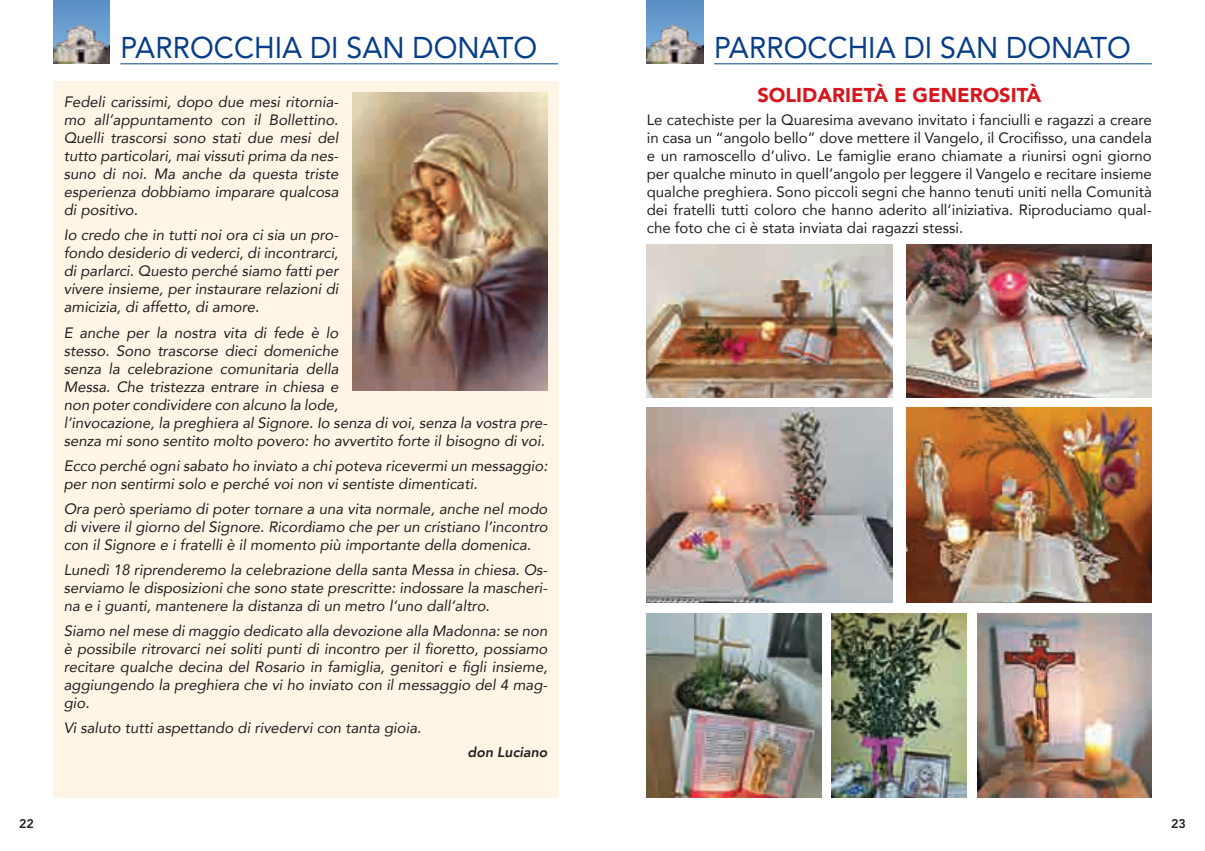
<style>
.page{position:relative;width:1205px;height:851px;background:#fff}
.page>*{position:absolute;margin:0;border:0;box-sizing:border-box;transform-origin:0 0}
.t1{font:30px "Avenir";color:#083e89;scale:.95 1}
.t2{font:900 20px "Avenir";color:#d7171f}
.t3{font:italic 15px/18px "Avenir";color:#231f20;text-align:justify}
.t4{font:15px/18px "Avenir";color:#231f20;text-align:justify}
.t5{font:italic 800 14.12px "Avenir";color:#231f20}
.t6{font:800 12.5px "Avenir";color:#231f20}
</style>
<div class="page">
<div style="left:53px;top:81px;width:505px;height:716px;background:#fef5e7"></div>
<div style="left:53px;top:0;width:57px;height:64px;background:#6194c9"></div>
<img style="left:53px;top:22px;width:57px;height:42px">
<hr style="left:120px;top:63px;width:438px;height:1px;background:#083e89">
<img style="left:353px;top:92px;width:194px;height:298px">
<div style="left:647px;top:0;width:56px;height:64px;background:#6194c9"></div>
<img style="left:647px;top:22px;width:56px;height:42px">
<hr style="left:714px;top:63px;width:438px;height:1px;background:#083e89">
<img style="left:647px;top:244px;width:245px;height:153px">
<img style="left:906px;top:244px;width:246px;height:153px">
<img style="left:647px;top:407px;width:245px;height:195px">
<img style="left:906px;top:407px;width:246px;height:195px">
<img style="left:647px;top:613px;width:174px;height:184px">
<img style="left:832px;top:613px;width:134px;height:184px">
<img style="left:977px;top:613px;width:175px;height:184px">
<h1 class="t1" style="left:120px;top:24px;width:440px">PARROCCHIA DI SAN DONATO</h1>
<h1 class="t1" style="left:714px;top:24px;width:440px">PARROCCHIA DI SAN DONATO</h1>
<p class="t3" style="left:64px;top:93px;width:276px">Fedeli carissimi, dopo due mesi ritornia&shy;mo all’appuntamento con il Bollettino.<br>Quelli trascorsi sono stati due mesi del tutto particolari, mai vissuti prima da nes&shy;suno di noi. Ma anche da questa triste esperienza dobbiamo imparare qualcosa di positivo.</p>
<p class="t3" style="left:64px;top:226px;width:276px">Io credo che in tutti noi ora ci sia un pro&shy;fondo desiderio di vederci, di incontrarci, di parlarci. Questo perché siamo fatti per vivere insieme, per instaurare relazioni di amicizia, di affetto, di amore.</p>
<p class="t3" style="left:64px;top:323px;width:485px;text-align:left">E anche per la nostra vita di fede è lo<br>stesso. Sono trascorse dieci domeniche<br>senza la celebrazione comunitaria della<br>Messa. Che tristezza entrare in chiesa e<br>non poter condividere con alcuno la lode,<br>l’invocazione, la preghiera al Signore. Io senza di voi, senza la vostra pre&shy;senza mi sono sentito molto povero: ho avvertito forte il bisogno di voi.</p>
<p class="t3" style="left:64px;top:456px;width:485px">Ecco perché ogni sabato ho inviato a chi poteva ricevermi un messaggio: per non sentirmi solo e perché voi non vi sentiste dimenticati.</p>
<p class="t3" style="left:64px;top:499px;width:485px">Ora però speriamo di poter tornare a una vita normale, anche nel modo di vivere il giorno del Signore. Ricordiamo che per un cristiano l’incontro con il Signore e i fratelli è il momento più importante della domenica.</p>
<p class="t3" style="left:64px;top:560px;width:485px">Lunedì 18 riprenderemo la celebrazione della santa Messa in chiesa. Os&shy;serviamo le disposizioni che sono state prescritte: indossare la mascheri&shy;na e i guanti, mantenere la distanza di un metro l’uno dall’altro.</p>
<p class="t3" style="left:64px;top:621px;width:485px">Siamo nel mese di maggio dedicato alla devozione alla Madonna: se non è possibile ritrovarci nei soliti punti di incontro per il fioretto, possiamo recitare qualche decina del Rosario in famiglia, genitori e figli insieme, aggiungendo la preghiera che vi ho inviato con il messaggio del 4 mag&shy;gio.</p>
<p class="t3" style="left:64px;top:718px;width:359px">Vi saluto tutti aspettando di rivedervi con tanta gioia.</p>
<p class="t5" style="left:467px;top:743px;width:82px">don Luciano</p>
<h2 class="t2" style="left:757px;top:77px;width:285px">SOLIDARIETÀ E GENEROSITÀ</h2>
<p class="t4" style="left:647px;top:110px;width:506px">Le catechiste per la Quaresima avevano invitato i fanciulli e ragazzi a creare in casa un “angolo bello” dove mettere il Vangelo, il Crocifisso, una candela e un ramoscello d’ulivo. Le famiglie erano chiamate a riunirsi ogni giorno per qualche minuto in quell’angolo per leggere il Vangelo e recitare insieme qualche preghiera. Sono piccoli segni che hanno tenuti uniti nella Comunità dei fratelli tutti coloro che hanno aderito all’iniziativa. Riproduciamo qual&shy;che foto che ci è stata inviata dai ragazzi stessi.</p>
<p class="t6" style="left:19px;top:813px;width:16px">22</p>
<p class="t6" style="left:1171px;top:813px;width:16px">23</p>
</div>
